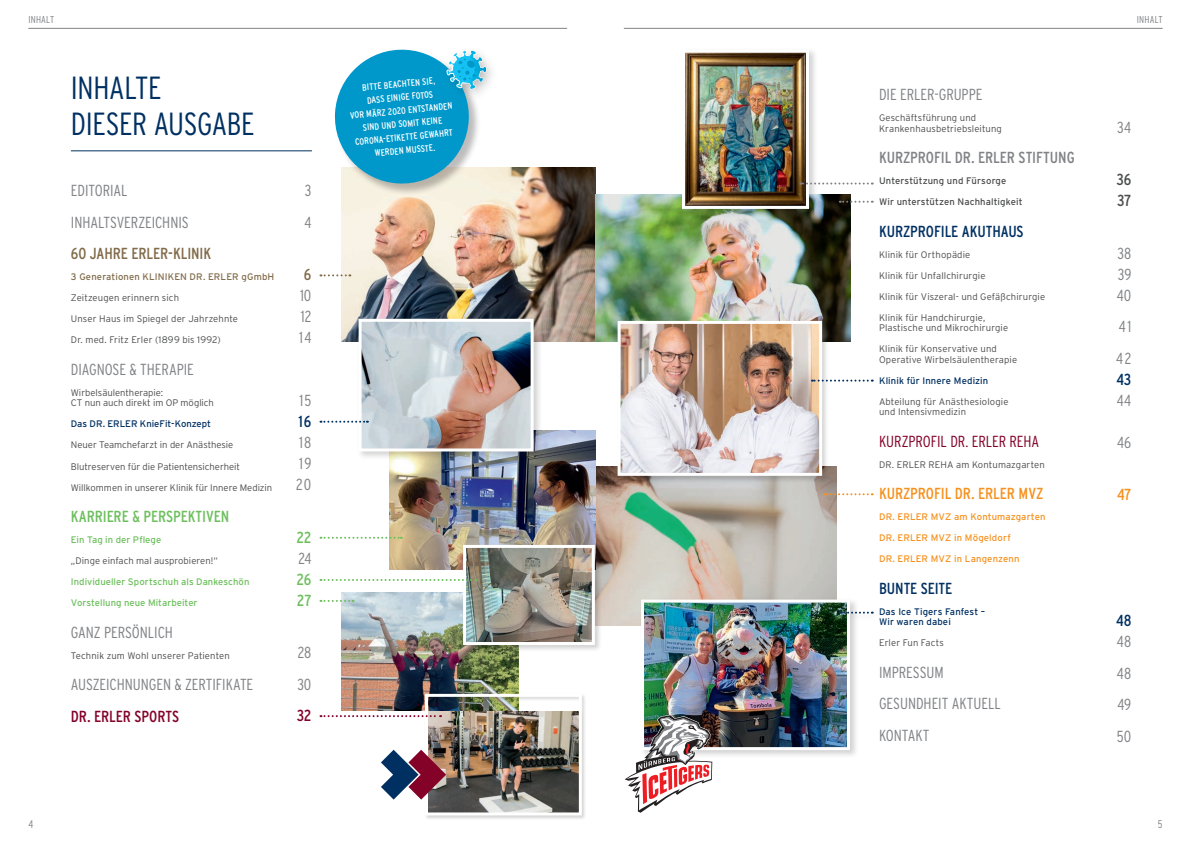
<style>
.page{position:relative;width:1191px;height:842px;background:#fff}
.page>*{position:absolute;margin:0;border:0;box-sizing:border-box;transform-origin:0 0}
.t1{font:300 condensed 32px/36px "Interstate";letter-spacing:-.01em;color:#003062}
.t2{font:300 condensed 16px/31.5px "Interstate";letter-spacing:-.005em;color:#808285}
.t3{font:condensed 16px "Interstate";letter-spacing:-.005em;color:#003062}
.t4{font:condensed 16px/21px "Interstate";letter-spacing:-.01em;color:#6dbf5d}
.t5{font:condensed 16px "Interstate";letter-spacing:-.005em;color:#808285}
.t6{font:condensed 16px "Interstate";letter-spacing:-.005em;color:#f6911e}
.t7{font:300 condensed 16px "Interstate";letter-spacing:-.005em;color:#840128}
.t8{font:condensed 16px "Interstate";letter-spacing:-.01em;color:#816b4a}
.t9{font:condensed 16px "Interstate";letter-spacing:-.005em;color:#840128}
.t10{font:condensed 16px/21px "Interstate";color:#4b4c4d}
.t11{font:300 condensed 11px "Interstate";color:#808285}
.t12{font:300 condensed 10px "Interstate";letter-spacing:.02em;color:#808285}
.t13{font:300 9.5px/10.5px "Interstate";letter-spacing:.01em;color:#4b4c4d}
.t14{font:9.5px/10.5px "Interstate";letter-spacing:.01em;color:#003062}
.t15{font:9.5px "Interstate";letter-spacing:.005em;color:#6dbf5d}
.t16{font:9.5px "Interstate";letter-spacing:.01em;color:#f6911e}
.t17{font:9.5px "Interstate";letter-spacing:.01em;color:#4b4c4d}
.t18{font:9.5px "Interstate";letter-spacing:.015em;color:#816b4a}
.t19{font:condensed 9.3px/13.3px "Interstate";color:#fff;text-align:center}
</style>
<div class="page">
<hr style="left:624px;top:28px;width:538px;height:1px;background:#808285">
<hr style="left:28px;top:28px;width:539px;height:1px;background:#808285">
<hr style="left:71px;top:150px;width:241px;height:1px;background:#003062">
<img style="left:342px;top:168px;width:253px;height:173px">
<img style="left:595px;top:467px;width:241px;height:158px">
<img style="left:595px;top:194px;width:255px;height:147px">
<div style="left:639px;top:598px;width:220px;height:161px;background:#231f20;opacity:.2"></div>
<img style="left:645px;top:604px;width:201px;height:142px">
<div style="left:641px;top:600px;width:209px;height:150px;border:3px solid #fff"></div>
<svg style="left:320px;top:274px;width:30px;height:2px"></svg>
<svg style="left:839px;top:201px;width:33px;height:2px"></svg>
<div style="left:335px;top:50px;width:146px;height:146px;background:#231f20;opacity:.3"></div>
<img style="left:342px;top:592px;width:176px;height:118px">
<img style="left:389px;top:431px;width:206px;height:139px">
<div style="left:616px;top:319px;width:213px;height:164px;background:#231f20;opacity:.2"></div>
<img style="left:621px;top:325px;width:197px;height:147px">
<div style="left:617px;top:321px;width:205px;height:155px;border:3px solid #fff"></div>
<div style="left:462px;top:543px;width:140px;height:109px;background:#231f20;opacity:.2"></div>
<img style="left:467px;top:549px;width:124px;height:92px">
<div style="left:463px;top:545px;width:132px;height:100px;border:3px solid #fff"></div>
<svg style="left:320px;top:537px;width:82px;height:2px"></svg>
<svg style="left:812px;top:380px;width:60px;height:2px"></svg>
<svg style="left:824px;top:493px;width:48px;height:2px"></svg>
<div style="left:442px;top:46px;width:57px;height:56px;background:#231f20;opacity:.3"></div>
<svg style="left:334px;top:48px;width:152px;height:138px"></svg>
<div style="left:357px;top:317px;width:185px;height:143px;background:#231f20;opacity:.2"></div>
<img style="left:362px;top:323px;width:167px;height:124px">
<div style="left:358px;top:319px;width:175px;height:132px;border:3px solid #fff"></div>
<div style="left:424px;top:693px;width:163px;height:127px;background:#231f20;opacity:.2"></div>
<img style="left:429px;top:711px;width:149px;height:100px">
<div style="left:425px;top:694px;width:157px;height:121px;border:3px solid #fff"></div>
<svg style="left:320px;top:421px;width:48px;height:2px"></svg>
<svg style="left:320px;top:600px;width:33px;height:2px"></svg>
<svg style="left:320px;top:579px;width:156px;height:2px"></svg>
<svg style="left:320px;top:715px;width:121px;height:2px"></svg>
<svg style="left:624px;top:715px;width:89px;height:98px"></svg>
<svg style="left:381px;top:750px;width:65px;height:50px"></svg>
<div style="left:680px;top:48px;width:138px;height:170px;background:#231f20;opacity:.2"></div>
<img style="left:686px;top:54px;width:119px;height:151px">
<div style="left:682px;top:50px;width:127px;height:159px;border:3px solid #fff"></div>
<svg style="left:800px;top:183px;width:72px;height:2px"></svg>
<div style="left:838px;top:610px;width:43px;height:12px;background:#231f20;opacity:.2"></div>
<svg style="left:841px;top:612px;width:31px;height:2px"></svg>
<p class="t12" style="left:28px;top:14px;width:27px">INHALT</p>
<p class="t12" style="left:1136px;top:14px;width:27px">INHALT</p>
<h1 class="t1" style="left:71px;top:69px;width:185px">INHALTE<br>DIESER AUSGABE</h1>
<h2 class="t2" style="left:71px;top:175px;width:119px">EDITORIAL<br>INHALTSVERZEICHNIS</h2>
<h2 class="t8" style="left:71px;top:245px;width:142px">60 JAHRE ERLER-KLINIK</h2>
<p class="t18" style="left:71px;top:272px;width:205px">3 Generationen KLINIKEN DR. ERLER gGmbH</p>
<p class="t13" style="left:71px;top:293px;width:110px">Zeitzeugen erinnern sich</p>
<p class="t13" style="left:71px;top:314px;width:169px">Unser Haus im Spiegel der Jahrzehnte</p>
<p class="t13" style="left:71px;top:335px;width:151px">Dr. med. Fritz Erler (1899 bis 1992)</p>
<h2 class="t2" style="left:71px;top:353px;width:124px">DIAGNOSE &amp; THERAPIE</h2>
<p class="t13" style="left:71px;top:387px;width:145px">Wirbelsäulentherapie:<br>CT nun auch direkt im OP möglich</p>
<p class="t14" style="left:71px;top:419px;width:142px">Das DR. ERLER KnieFit-Konzept</p>
<p class="t13" style="left:71px;top:440px;width:164px">Neuer Teamchefarzt in der Anästhesie</p>
<p class="t13" style="left:71px;top:461px;width:171px">Blutreserven für die Patientensicherheit</p>
<p class="t13" style="left:71px;top:482px;width:203px">Willkommen in unserer Klinik für Innere Medizin</p>
<h2 class="t4" style="left:71px;top:506px;width:160px">KARRIERE &amp; PERSPEKTIVEN</h2>
<p class="t15" style="left:71px;top:534px;width:92px">Ein Tag in der Pflege</p>
<p class="t13" style="left:71px;top:555px;width:148px">„Dinge einfach mal ausprobieren!“</p>
<p class="t15" style="left:71px;top:576px;width:180px">Individueller Sportschuh als Dankeschön</p>
<p class="t15" style="left:71px;top:597px;width:128px">Vorstellung neue Mitarbeiter</p>
<h2 class="t2" style="left:71px;top:616px;width:103px">GANZ PERSÖNLICH</h2>
<p class="t13" style="left:71px;top:650px;width:160px">Technik zum Wohl unserer Patienten</p>
<h2 class="t2" style="left:71px;top:668px;width:184px">AUSZEICHNUNGEN &amp; ZERTIFIKATE</h2>
<h2 class="t9" style="left:71px;top:707px;width:110px">DR. ERLER SPORTS</h2>
<h2 class="t2" style="left:304px;top:175px;width:9px">3<br>4</h2>
<h2 class="t8" style="left:304px;top:266px;width:9px">6</h2>
<h2 class="t2" style="left:299px;top:285px;width:14px;line-height:21px;text-align:justify">10<br>12<br>14</h2>
<h2 class="t2" style="left:299px;top:385px;width:14px">15</h2>
<h2 class="t3" style="left:298px;top:413px;width:15px">16</h2>
<h2 class="t2" style="left:296px;top:432px;width:17px;line-height:21px;text-align:justify">18<br>19<br>20</h2>
<h2 class="t4" style="left:296px;top:527px;width:17px">22</h2>
<h2 class="t2" style="left:298px;top:542px;width:15px">24</h2>
<h2 class="t4" style="left:297px;top:569px;width:16px">26<br>27</h2>
<h2 class="t2" style="left:297px;top:637px;width:16px">28<br>30</h2>
<h2 class="t9" style="left:297px;top:707px;width:16px">32</h2>
<p class="t19" style="left:347px;top:82px;width:104px;rotate:-5deg">BITTE BEACHTEN SIE,<br>DASS EINIGE FOTOS<br>VOR MÄRZ 2020 ENTSTANDEN<br>SIND UND SOMIT KEINE<br>CORONA-ETIKETTE GEWAHRT<br>WERDEN MUSSTE.</p>
<h2 class="t2" style="left:879px;top:79px;width:105px">DIE ERLER-GRUPPE</h2>
<p class="t13" style="left:879px;top:113px;width:124px">Geschäftsführung und<br>Krankenhausbetriebsleitung</p>
<h2 class="t5" style="left:879px;top:149px;width:197px">KURZPROFIL DR. ERLER STIFTUNG</h2>
<p class="t17" style="left:879px;top:176px;width:129px">Unterstützung und Fürsorge</p>
<p class="t17" style="left:879px;top:197px;width:145px">Wir unterstützen Nachhaltigkeit</p>
<h2 class="t3" style="left:879px;top:222px;width:146px">KURZPROFILE AKUTHAUS</h2>
<p class="t13" style="left:879px;top:249px;width:93px">Klinik für Orthopädie</p>
<p class="t13" style="left:879px;top:270px;width:108px">Klinik für Unfallchirurgie</p>
<p class="t13" style="left:879px;top:291px;width:168px">Klinik für Viszeral- und Gefäßchirurgie</p>
<p class="t13" style="left:879px;top:312px;width:131px">Klinik für Handchirurgie,<br>Plastische und Mikrochirurgie</p>
<p class="t13" style="left:879px;top:344px;width:140px">Klinik für Konservative und<br>Operative Wirbelsäulentherapie</p>
<p class="t14" style="left:879px;top:375px;width:111px">Klinik für Innere Medizin</p>
<p class="t13" style="left:879px;top:396px;width:131px">Abteilung für Anästhesiologie und Intensivmedizin</p>
<h2 class="t7" style="left:879px;top:432px;width:162px">KURZPROFIL DR. ERLER REHA</h2>
<p class="t13" style="left:879px;top:459px;width:167px">DR. ERLER REHA am Kontumazgarten</p>
<h2 class="t6" style="left:879px;top:485px;width:166px">KURZPROFIL DR. ERLER MVZ</h2>
<p class="t16" style="left:879px;top:512px;width:168px">DR. ERLER MVZ am Kontumazgarten</p>
<p class="t16" style="left:879px;top:533px;width:133px">DR. ERLER MVZ in Mögeldorf</p>
<p class="t16" style="left:879px;top:554px;width:142px">DR. ERLER MVZ in Langenzenn</p>
<h2 class="t3" style="left:879px;top:579px;width:75px">BUNTE SEITE</h2>
<p class="t14" style="left:879px;top:606px;width:108px">Das Ice Tigers Fanfest –<br>Wir waren dabei</p>
<p class="t13" style="left:879px;top:638px;width:66px">Erler Fun Facts</p>
<h2 class="t2" style="left:879px;top:656px;width:123px">IMPRESSUM<br>GESUNDHEIT AKTUELL<br>KONTAKT</h2>
<h2 class="t2" style="left:1117px;top:111px;width:16px">34</h2>
<h2 class="t10" style="left:1116px;top:169px;width:16px">36<br>37</h2>
<h2 class="t2" style="left:1116px;top:242px;width:16px;line-height:21px;text-align:justify">38<br>39<br>40</h2>
<h2 class="t2" style="left:1116px;top:311px;width:17px">41<br>42</h2>
<h2 class="t3" style="left:1116px;top:370px;width:16px">43</h2>
<h2 class="t2" style="left:1117px;top:384px;width:16px">44</h2>
<h2 class="t2" style="left:1117px;top:426px;width:16px">46</h2>
<h2 class="t6" style="left:1117px;top:485px;width:16px">47</h2>
<h2 class="t3" style="left:1116px;top:611px;width:17px">48</h2>
<h2 class="t2" style="left:1117px;top:625px;width:16px;text-align:justify">48<br>48<br>49<br>50</h2>
<p class="t11" style="left:28px;top:818px;width:6px">4</p>
<p class="t11" style="left:1157px;top:818px;width:6px">5</p>
</div>
